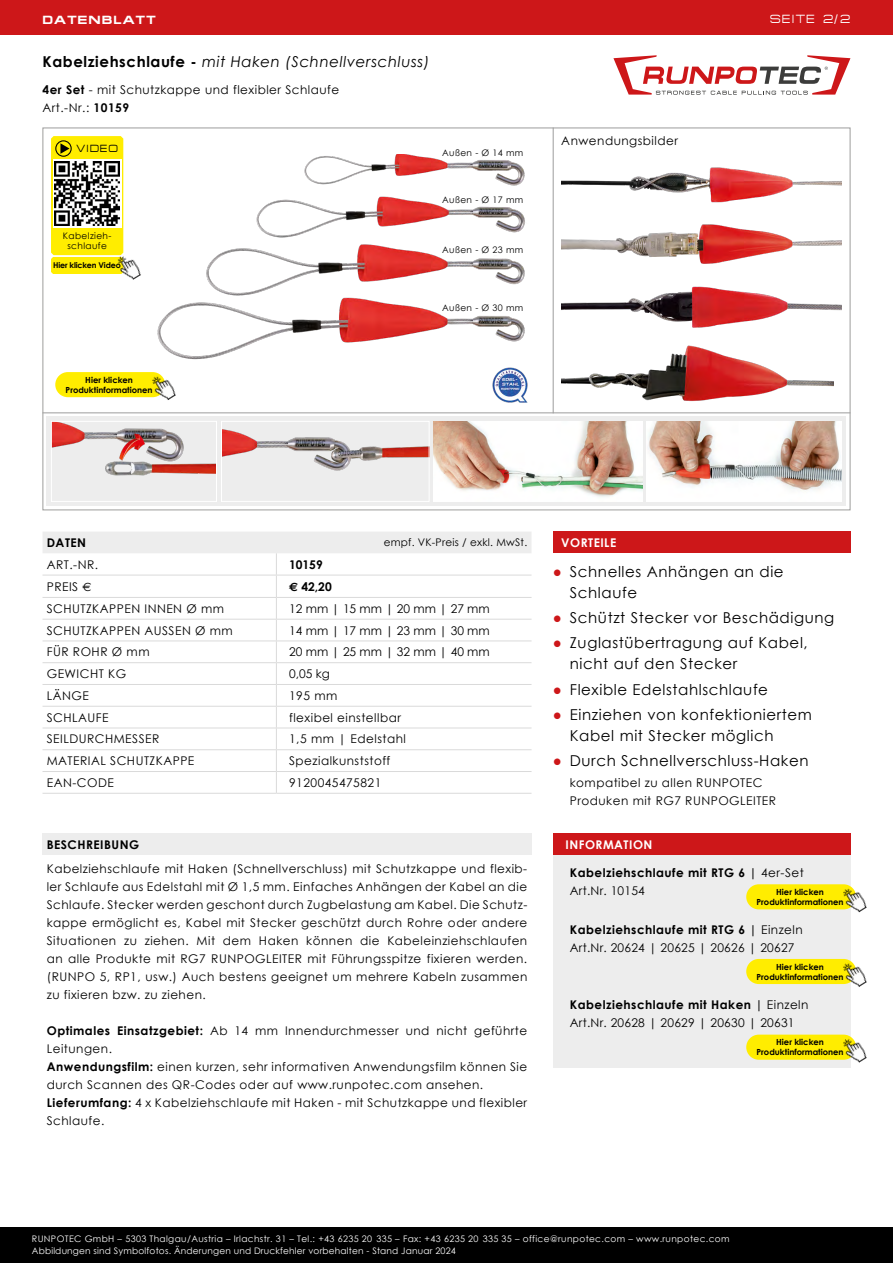
<style>
.page{position:relative;width:893px;height:1263px;background:#fff}
.page>*{position:absolute;margin:0;border:0;box-sizing:border-box;transform-origin:0 0}
.t1{font:15px/21px "Century Gothic";letter-spacing:.04em;color:#000}
.t2{font:italic 15px "Century Gothic";letter-spacing:.04em;color:#000}
.t3{font:12px/18px "Century Gothic";letter-spacing:.04em;color:#000}
.t4{font:12px/18px "Century Gothic";letter-spacing:.02em;color:#000}
.t5{font:700 12px/18px "Century Gothic";letter-spacing:.04em;color:#000}
.t6{font:12px "Century Gothic";color:#000}
.t7{font:700 12px "Century Gothic";letter-spacing:.04em;color:#fff}
.t8{font:700 12px "Micro Extended";letter-spacing:.08em;color:#fff}
.t9{font:12px "Micro Extended";letter-spacing:.08em;color:#fff}
.t10{font:10.5px "Century Gothic";letter-spacing:.02em;color:#000}
.t11{font:10.5px "Micro Extended";letter-spacing:.08em;color:#000}
.t12{font:9px/12px "Century Gothic";letter-spacing:.04em;color:#fff}
.t13{font:9px/10.5px "Century Gothic";letter-spacing:.04em;color:#000;text-align:center}
.t14{font:700 8.4px/10.1px "Century Gothic";color:#000;text-align:center}
.t15{font:700 7.95px "Century Gothic";letter-spacing:-.02em;color:#000}
.s1{font-weight:700;font-style:normal}
.s2{font-weight:700}
.s3{font-family:"Euro Sans"}
.s4{color:#cd1719}
.s5{font-weight:400}
</style>
<div class="page">
<div style="left:47px;top:417px;width:799px;height:89px;background:#ededed"></div>
<div style="left:43px;top:833px;width:488px;height:22px;background:#ededed"></div>
<hr style="left:553px;top:128px;width:1px;height:285px;background:#9d9d9c">
<hr style="left:43px;top:412px;width:807px;height:1px;background:#9d9d9c">
<svg style="left:613px;top:55px;width:237px;height:40px"></svg>
<div style="left:0;top:0;width:893px;height:34px;background:#cd1719"></div>
<div style="left:0;top:1228px;width:893px;height:35px;background:#000"></div>
<div style="left:553px;top:531px;width:297px;height:22px;background:#cd1719"></div>
<div style="left:55px;top:372px;width:110px;height:25px;background:#ffed00;border-radius:13px"></div>
<img style="left:147px;top:372px;width:29px;height:28px">
<div style="left:553px;top:855px;width:297px;height:212px;background:#ededed"></div>
<div style="left:553px;top:833px;width:297px;height:22px;background:#cd1719"></div>
<img style="left:123px;top:250px;width:18px;height:30px">
<svg style="left:51px;top:136px;width:72px;height:138px;background:#f9e80e"></svg>
<svg style="left:53px;top:159px;width:68px;height:68px"></svg>
<img style="left:55px;top:161px;width:65px;height:65px">
<img style="left:223px;top:429px;width:204px;height:42px">
<div style="left:221px;top:421px;width:208px;height:81px;border:1px solid #fff"></div>
<img style="left:53px;top:423px;width:162px;height:53px">
<div style="left:51px;top:421px;width:166px;height:81px;border:1px solid #fff"></div>
<img style="left:561px;top:167px;width:281px;height:36px">
<img style="left:561px;top:224px;width:281px;height:40px">
<img style="left:561px;top:286px;width:281px;height:42px">
<img style="left:561px;top:345px;width:273px;height:56px">
<img style="left:434px;top:421px;width:208px;height:81px">
<img style="left:646px;top:421px;width:196px;height:81px">
<svg style="left:43px;top:532px;width:488px;height:261px"></svg>
<hr style="left:43px;top:793px;width:233px;height:1px;background:#dadada">
<hr style="left:276px;top:793px;width:255px;height:1px;background:#dadada">
<div style="left:746px;top:884px;width:110px;height:25px;background:#ffed00;border-radius:13px"></div>
<img style="left:838px;top:882px;width:29px;height:34px">
<div style="left:746px;top:959px;width:110px;height:25px;background:#ffed00;border-radius:13px"></div>
<img style="left:838px;top:957px;width:29px;height:34px">
<div style="left:746px;top:1034px;width:110px;height:26px;background:#ffed00;border-radius:13px"></div>
<img style="left:838px;top:1032px;width:29px;height:35px">
<img style="left:157px;top:154px;width:368px;height:206px">
<img style="left:492px;top:367px;width:36px;height:36px">
<p class="t8" style="left:43px;top:13px;width:115px">DATENBLATT</p>
<p class="t2" style="left:43px;top:51px;width:389px"><span class="s1">Kabelziehschlaufe -</span> mit Haken (Schnellverschluss)</p>
<p class="t3" style="left:43px;top:81px;width:298px"><span class="s2">4er Set</span> - mit Schutzkappe und flexibler Schlaufe<br>Art.-Nr.: <span class="s2">10159</span></p>
<p class="t11" style="left:77px;top:142px;width:43px">VIDEO</p>
<p class="t13" style="left:63px;top:230px;width:50px">Kabelzieh&shy;schlaufe</p>
<p class="t15" style="left:53px;top:260px;width:69px">Hier klicken Video</p>
<p class="t13" style="left:442px;top:147px;width:83px">Außen - Ø 14 mm</p>
<p class="t13" style="left:442px;top:194px;width:83px">Außen - Ø 17 mm</p>
<p class="t13" style="left:442px;top:245px;width:83px">Außen - Ø 23 mm</p>
<p class="t13" style="left:442px;top:302px;width:83px">Außen - Ø 30 mm</p>
<p class="t14" style="left:66px;top:374px;width:89px">Hier klicken<br>Produktinformationen</p>
<p class="t3" style="left:561px;top:132px;width:118px">Anwendungsbilder</p>
<p class="t9" style="left:770px;top:13px;width:82px">SEITE 2/2</p>
<p class="t5" style="left:47px;top:533px;width:41px">DATEN</p>
<p class="t10" style="left:384px;top:535px;width:145px">empf. VK-Preis / exkl. MwSt.</p>
<p class="t3" style="left:47px;top:555px;width:53px">ART.-NR.</p>
<p class="t5" style="left:289px;top:555px;width:35px">10159</p>
<p class="t3" style="left:47px;top:577px;width:46px">PREIS <span class="s3">E</span></p>
<p class="t5" style="left:289px;top:577px;width:44px"><span class="s3">E</span> 42,20</p>
<p class="t3" style="left:47px;top:599px;width:179px">SCHUTZKAPPEN INNEN Ø mm</p>
<p class="t6" style="left:289px;top:600px;width:202px">12 mm | 15 mm | 20 mm | 27 mm</p>
<p class="t3" style="left:47px;top:621px;width:188px">SCHUTZKAPPEN AUSSEN Ø mm</p>
<p class="t6" style="left:289px;top:622px;width:202px">14 mm | 17 mm | 23 mm | 30 mm</p>
<p class="t3" style="left:47px;top:643px;width:104px">FÜR ROHR Ø mm</p>
<p class="t6" style="left:289px;top:644px;width:202px">20 mm | 25 mm | 32 mm | 40 mm</p>
<p class="t3" style="left:47px;top:664px;width:81px">GEWICHT KG</p>
<p class="t3" style="left:289px;top:664px;width:42px">0,05 kg</p>
<p class="t3" style="left:47px;top:686px;width:44px">LÄNGE</p>
<p class="t3" style="left:289px;top:686px;width:50px">195 mm</p>
<p class="t3" style="left:47px;top:708px;width:63px">SCHLAUFE</p>
<p class="t3" style="left:289px;top:708px;width:113px">flexibel einstellbar</p>
<p class="t3" style="left:47px;top:730px;width:114px">SEILDURCHMESSER</p>
<p class="t3" style="left:289px;top:730px;width:118px">1,5 mm | Edelstahl</p>
<p class="t3" style="left:47px;top:752px;width:149px">MATERIAL SCHUTZKAPPE</p>
<p class="t3" style="left:289px;top:752px;width:103px">Spezialkunststoff</p>
<p class="t3" style="left:47px;top:773px;width:69px">EAN-CODE</p>
<p class="t3" style="left:289px;top:773px;width:94px">9120045475821</p>
<p class="t5" style="left:47px;top:835px;width:94px">BESCHREIBUNG</p>
<p class="t3" style="left:47px;top:859px;width:482px;text-align:justify">Kabelziehschlaufe mit Haken (Schnellverschluss) mit Schutzkappe und flexib&shy;ler Schlaufe aus Edelstahl mit Ø 1,5 mm. Einfaches Anhängen der Kabel an die Schlaufe. Stecker werden geschont durch Zugbelastung am Kabel. Die Schutz&shy;kappe ermöglicht es, Kabel mit Stecker geschützt durch Rohre oder andere Situationen zu ziehen. Mit dem Haken können die Kabeleinziehschlaufen an alle Produkte mit RG7 RUNPOGLEITER mit Führungsspitze fixieren werden. (RUNPO 5, RP1, usw.) Auch bestens geeignet um mehrere Kabeln zusammen zu fixieren bzw. zu ziehen.</p>
<p class="t3" style="left:47px;top:1021px;width:482px"><span class="s2">Optimales Einsatzgebiet:</span> Ab 14 mm Innendurchmesser und nicht geführte Leitungen.<br><span class="s2">Anwendungsfilm:</span> einen kurzen, sehr informativen Anwendungsfilm können Sie durch Scannen des QR-Codes oder auf www.runpotec.com ansehen.<br><span class="s2">Lieferumfang:</span> 4 x Kabelziehschlaufe mit Haken - mit Schutzkappe und flexibler Schlaufe.</p>
<p class="t7" style="left:561px;top:533px;width:56px">VORTEILE</p>
<p class="t1" style="left:570px;top:561px;width:215px;text-indent:-17px"><span class="s4">●</span> Schnelles Anhängen an die<br>Schlaufe</p>
<p class="t1" style="left:553px;top:607px;width:283px"><span class="s4">●</span> Schützt Stecker vor Beschädigung</p>
<p class="t1" style="left:570px;top:632px;width:239px;text-indent:-17px"><span class="s4">●</span> Zuglastübertragung auf Kabel, nicht auf den Stecker</p>
<p class="t1" style="left:553px;top:678px;width:217px"><span class="s4">●</span> Flexible Edelstahlschlaufe</p>
<p class="t1" style="left:570px;top:704px;width:244px;text-indent:-17px"><span class="s4">●</span> Einziehen von konfektioniertem<br>Kabel mit Stecker möglich</p>
<p class="t1" style="left:553px;top:750px;width:257px"><span class="s4">●</span> Durch Schnellverschluss-Haken</p>
<p class="t3" style="left:570px;top:774px;width:208px">kompatibel zu allen RUNPOTEC<br>Produken mit RG7 RUNPOGLEITER</p>
<p class="t7" style="left:566px;top:835px;width:88px">INFORMATION</p>
<p class="t5" style="left:570px;top:863px;width:236px">Kabelziehschlaufe mit RTG 6 | <span class="s5">4er-Set<br>Art.Nr. 10154</span></p>
<p class="t4" style="left:570px;top:920px;width:234px"><span class="s2">Kabelziehschlaufe mit RTG 6 |</span> Einzeln<br>Art.Nr. 20624 | 20625 | 20626 | 20627</p>
<p class="t14" style="left:757px;top:886px;width:89px">Hier klicken<br>Produktinformationen</p>
<p class="t14" style="left:757px;top:961px;width:89px">Hier klicken<br>Produktinformationen</p>
<p class="t4" style="left:570px;top:995px;width:240px"><span class="s2">Kabelziehschlaufe mit Haken |</span> Einzeln<br>Art.Nr. 20628 | 20629 | 20630 | 20631</p>
<p class="t14" style="left:757px;top:1037px;width:89px">Hier klicken<br>Produktinformationen</p>
<p class="t12" style="left:32px;top:1233px;width:699px">RUNPOTEC GmbH – 5303 Thalgau/Austria – Irlachstr. 31 – Tel.: +43 6235 20 335 – Fax: +43 6235 20 335 35 – office@runpotec.com – www.runpotec.com<br>Abbildungen sind Symbolfotos. Änderungen und Druckfehler vorbehalten - Stand Januar 2024</p>
</div>
